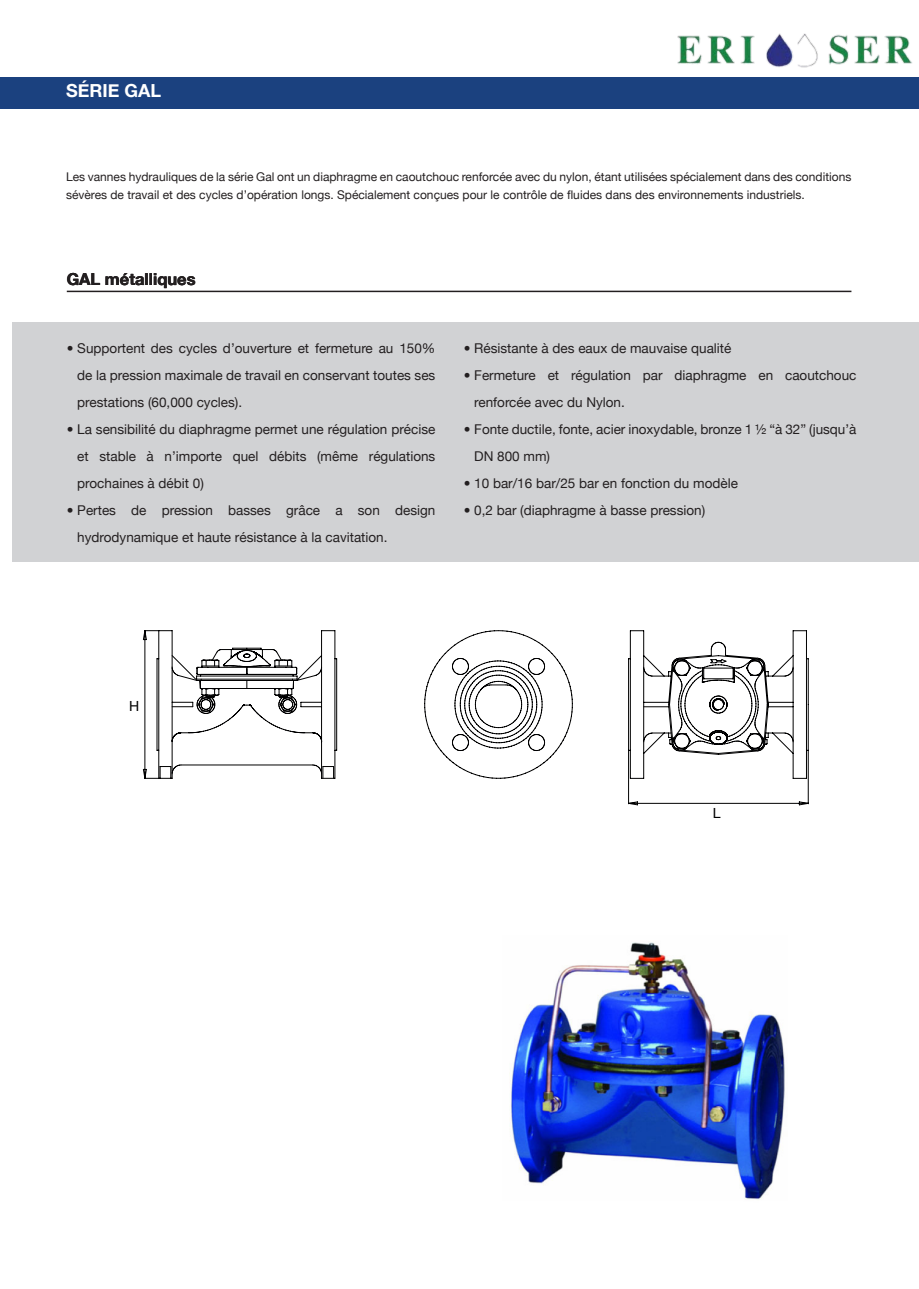
<style>
.page{position:relative;width:919px;height:1289px;background:#fff}
.page>*{position:absolute;margin:0;border:0;box-sizing:border-box;transform-origin:0 0}
.t1{font:700 18px "Helvetica Neue";color:#fff}
.t2{font:700 16.5px "Helvetica Neue";color:#231f20}
.t3{font:14.1px "Helvetica Neue";color:#000001}
.Texto_general_tarifa{font:13.5px/27px "Helvetica Neue";color:#231f20}
.t4{font:12px/18px "Helvetica Neue";color:#231f20}
</style>
<div class="page">
<div style="left:0;top:77px;width:918px;height:31px;background:#1b417f"></div>
<div style="left:13px;top:322px;width:905px;height:239px;background:#d1d2d4"></div>
<svg style="left:142px;top:630px;width:196px;height:149px"></svg>
<svg style="left:628px;top:630px;width:181px;height:176px"></svg>
<svg style="left:424px;top:630px;width:149px;height:149px"></svg>
<hr style="left:67px;top:291px;width:784px;height:1px;background:#231f20">
<img style="left:509px;top:942px;width:276px;height:258px">
<img style="left:677px;top:33px;width:235px;height:35px">
<p class="t1" style="left:66px;top:80px;width:96px">SÉRIE GAL</p>
<p class="t4" style="left:66px;top:167px;width:786px">Les vannes hydrauliques de la série Gal ont un diaphragme en caoutchouc renforcée avec du nylon, étant utilisées spécialement dans des conditions sévères de travail et des cycles d’opération longs. Spécialement conçues pour le contrôle de fluides dans des environnements industriels.</p>
<p class="t2" style="left:67px;top:268px;width:130px">GAL métalliques</p>
<p class="Texto_general_tarifa" style="left:77px;top:335px;width:359px;text-align:justify;text-indent:-11px">• Supportent des cycles d’ouverture et fermeture au 150% de la pression maximale de travail en conservant toutes ses prestations (60,000 cycles).</p>
<p class="Texto_general_tarifa" style="left:77px;top:416px;width:359px;text-align:justify;text-indent:-11px">• La sensibilité du diaphragme permet une régulation précise et stable à n’importe quel débits (même régulations prochaines à débit 0)</p>
<p class="Texto_general_tarifa" style="left:77px;top:497px;width:359px;text-indent:-11px">• Pertes de pression basses grâce a son design hydrodynamique et haute résistance à la cavitation.</p>
<p class="Texto_general_tarifa" style="left:463px;top:335px;width:269px">• Résistante à des eaux de mauvaise qualité</p>
<p class="Texto_general_tarifa" style="left:474px;top:362px;width:383px;text-indent:-11px">• Fermeture et régulation par diaphragme en caoutchouc renforcée avec du Nylon.</p>
<p class="Texto_general_tarifa" style="left:474px;top:416px;width:383px;text-indent:-11px">• Fonte ductile, fonte, acier inoxydable, bronze 1 ½ “à 32” (jusqu’à<br>DN 800 mm)</p>
<p class="Texto_general_tarifa" style="left:463px;top:470px;width:276px">• 10 bar/16 bar/25 bar en fonction du modèle</p>
<p class="Texto_general_tarifa" style="left:463px;top:497px;width:243px">• 0,2 bar (diaphragme à basse pression)</p>
<p class="t3" style="left:601px;top:504px;width:12px">H</p>
<p class="t3" style="left:129px;top:698px;width:12px">H</p>
<p class="t3" style="left:712px;top:805px;width:9px">L</p>
</div>
